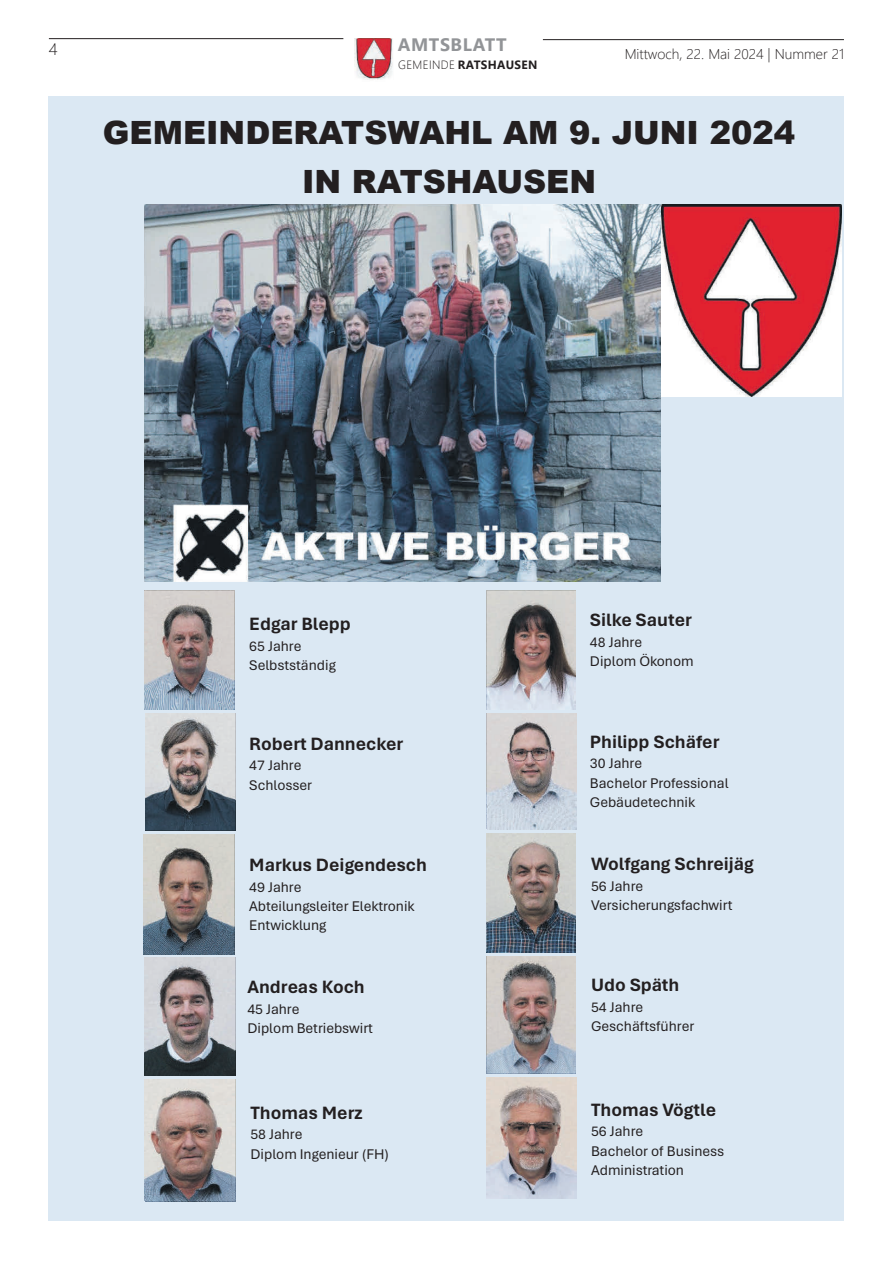
<style>
.page{position:relative;width:893px;height:1263px;background:#fff}
.page>*{position:absolute;margin:0;border:0;box-sizing:border-box;transform-origin:0 0}
.t1{font:900 32.1px/48.9px "Arial";color:#231f20;text-align:center}
.t2{font:700 18.75px "Aptos";color:#231f20}
.t3{font:700 18px "Segoe UI";letter-spacing:.03em;color:#929497}
.t4{font:300 16.5px "Segoe UI";color:#231f20}
.t5{font:14.7px/19.4px "Aptos";color:#231f20}
.t6{font:300 14.25px "Segoe UI";color:#231f20}
.t7{font:700 12px "Segoe UI";letter-spacing:.03em;color:#231f20}
.s1{font-weight:300}
</style>
<div class="page">
<hr style="left:49px;top:38px;width:294px;height:1px;background:#231f20">
<hr style="left:543px;top:39px;width:301px;height:1px;background:#231f20">
<img style="left:354px;top:38px;width:39px;height:42px">
<div style="left:49px;top:96px;width:795px;height:1124px;background:#dbe8f3"></div>
<img style="left:487px;top:1078px;width:89px;height:120px">
<img style="left:145px;top:1080px;width:90px;height:121px">
<img style="left:487px;top:833px;width:89px;height:119px">
<img style="left:144px;top:591px;width:90px;height:118px">
<img style="left:487px;top:714px;width:89px;height:115px">
<img style="left:661px;top:204px;width:180px;height:192px">
<img style="left:487px;top:591px;width:89px;height:118px">
<img style="left:145px;top:713px;width:90px;height:117px">
<img style="left:144px;top:834px;width:89px;height:121px">
<img style="left:145px;top:958px;width:90px;height:117px">
<img style="left:487px;top:957px;width:89px;height:116px">
<img style="left:144px;top:204px;width:517px;height:377px">
<p class="t4" style="left:49px;top:34px;width:10px">4</p>
<p class="t3" style="left:398px;top:28px;width:110px">AMTSBLATT</p>
<p class="t7" style="left:398px;top:54px;width:141px"><span class="s1">GEMEINDE</span> RATSHAUSEN</p>
<p class="t6" style="left:625px;top:41px;width:221px">Mittwoch, 22. Mai 2024 | Nummer 21</p>
<h1 class="t1" style="left:103px;top:107px;width:694px">GEMEINDERATSWAHL AM 9. JUNI 2024<br>IN RATSHAUSEN</h1>
<p class="t2" style="left:249px;top:611px;width:103px">Edgar Blepp</p>
<p class="t5" style="left:249px;top:636px;width:88px">65 Jahre<br>Selbstständig</p>
<p class="t2" style="left:249px;top:731px;width:156px">Robert Dannecker</p>
<p class="t5" style="left:249px;top:755px;width:64px">47 Jahre<br>Schlosser</p>
<p class="t2" style="left:249px;top:852px;width:179px">Markus Deigendesch</p>
<p class="t5" style="left:249px;top:876px;width:167px">49 Jahre<br>Abteilungsleiter Elektronik<br>Entwicklung</p>
<p class="t2" style="left:247px;top:974px;width:119px">Andreas Koch</p>
<p class="t5" style="left:247px;top:999px;width:127px">45 Jahre<br>Diplom Betriebswirt</p>
<p class="t2" style="left:250px;top:1100px;width:114px">Thomas Merz</p>
<p class="t5" style="left:250px;top:1124px;width:140px">58 Jahre<br>Diplom Ingenieur (FH)</p>
<p class="t2" style="left:590px;top:607px;width:104px">Silke Sauter</p>
<p class="t5" style="left:590px;top:632px;width:105px">48 Jahre<br>Diplom Ökonom</p>
<p class="t2" style="left:590px;top:729px;width:131px">Philipp Schäfer</p>
<p class="t5" style="left:590px;top:753px;width:140px">30 Jahre<br>Bachelor Professional<br>Gebäudetechnik</p>
<p class="t2" style="left:591px;top:851px;width:164px">Wolfgang Schreijäg</p>
<p class="t5" style="left:591px;top:876px;width:143px">56 Jahre<br>Versicherungsfachwirt</p>
<p class="t2" style="left:591px;top:972px;width:90px">Udo Späth</p>
<p class="t5" style="left:591px;top:997px;width:105px">54 Jahre<br>Geschäftsführer</p>
<p class="t2" style="left:591px;top:1097px;width:127px">Thomas Vögtle</p>
<p class="t5" style="left:591px;top:1121px;width:135px">56 Jahre<br>Bachelor of Business<br>Administration</p>
</div>
